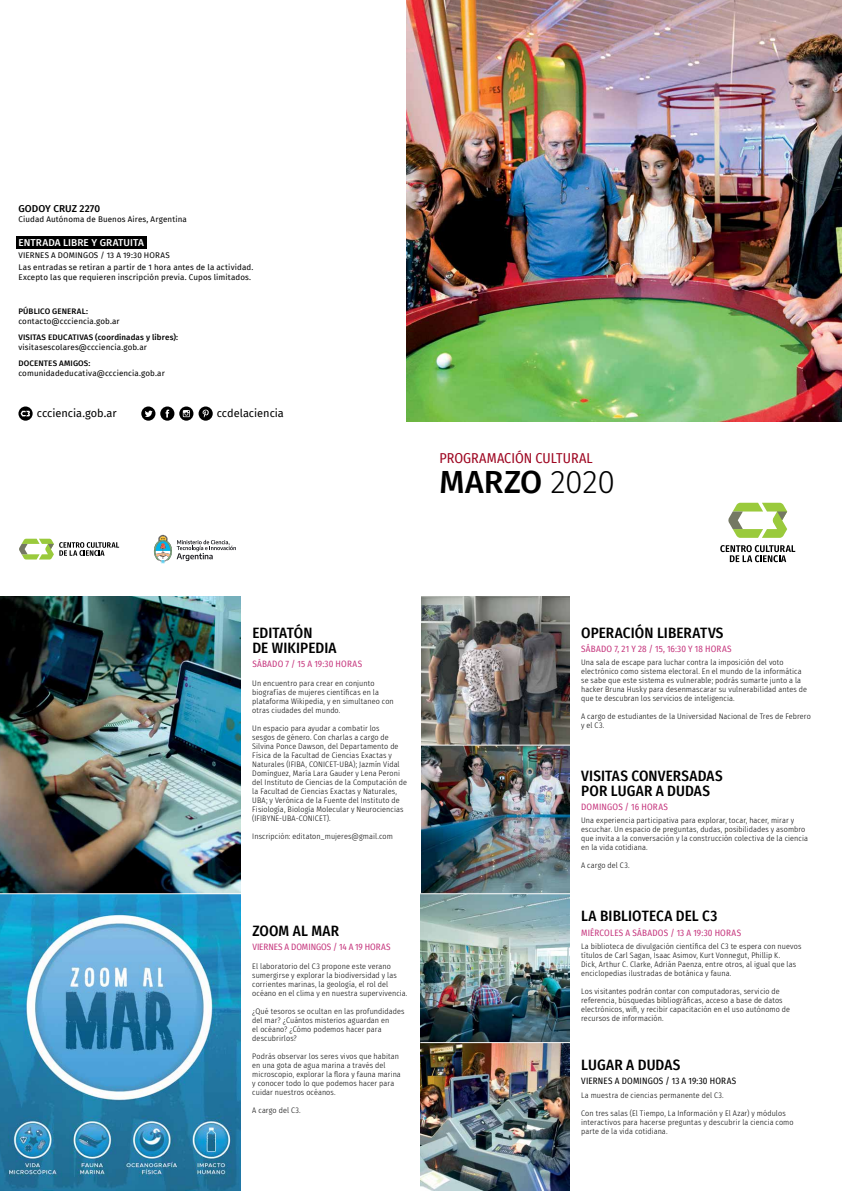
<style>
.page{position:relative;width:842px;height:1191px;background:#fff}
.page>*{position:absolute;margin:0;border:0;box-sizing:border-box;transform-origin:0 0}
.t1{font:500 32px "Fira Sans";letter-spacing:.01em;color:#000}
.t2{font:500 15px/15px "Fira Sans Condensed";letter-spacing:.01em;color:#000}
.t3{font:14px "Fira Sans Condensed";color:#9e0621}
.t4{font:11px "Fira Sans";letter-spacing:-.005em;color:#000}
.t5{font:500 10px "Fira Sans";letter-spacing:.005em;color:#fff}
.t6{font:500 10px "Fira Sans";letter-spacing:.005em;color:#000}
.t7{font:9px "Fira Sans Condensed";letter-spacing:.02em;color:#c6377e}
.t8{font:9px "Fira Sans Condensed";letter-spacing:.02em;color:#000}
.t9{font:9px "Fira Sans Condensed";color:#c6377e}
.t10{font:300 8px/9px "Fira Sans Condensed";letter-spacing:.015em;color:#000}
.t11{font:8px/12px "Fira Sans";letter-spacing:.015em;color:#000}
.t12{font:500 8px "Fira Sans";letter-spacing:.015em;color:#000}
.s1{font-weight:300}
</style>
<div class="page">
<img style="left:421px;top:596px;width:149px;height:595px">
<img style="left:0;top:596px;width:241px;height:595px">
<hr style="left:0;top:893px;width:246px;height:1px;background:#fff">
<hr style="left:420px;top:744px;width:154px;height:1px;background:#fff">
<hr style="left:420px;top:893px;width:154px;height:1px;background:#fff">
<hr style="left:420px;top:1042px;width:155px;height:1px;background:#fff">
<svg style="left:728px;top:503px;width:59px;height:35px"></svg>
<svg style="left:720px;top:545px;width:75px;height:17px"></svg>
<div style="left:16px;top:236px;width:131px;height:13px;background:#000"></div>
<svg style="left:199px;top:406px;width:14px;height:15px"></svg>
<svg style="left:141px;top:406px;width:52px;height:15px"></svg>
<svg style="left:18px;top:406px;width:15px;height:15px"></svg>
<svg style="left:19px;top:539px;width:100px;height:20px"></svg>
<svg style="left:154px;top:535px;width:82px;height:28px"></svg>
<img style="left:407px;top:0;width:435px;height:421px">
<p class="t6" style="left:18px;top:201px;width:83px">GODOY CRUZ 2270</p>
<p class="t11" style="left:18px;top:213px;width:170px">Ciudad Autónoma de Buenos Aires, Argentina</p>
<p class="t5" style="left:18px;top:235px;width:127px">ENTRADA LIBRE Y GRATUITA</p>
<p class="t11" style="left:18px;top:249px;width:236px">VIERNES A DOMINGOS / 13 A 19:30 HORAS<br>Las entradas se retiran a partir de 1 hora antes de la actividad.</p>
<p class="t11" style="left:18px;top:271px;width:234px">Excepto las que requieren inscripción previa. Cupos limitados.</p>
<p class="t12" style="left:18px;top:304px;width:71px">PÚBLICO GENERAL:</p>
<p class="t11" style="left:18px;top:315px;width:103px">contacto@ccciencia.gob.ar</p>
<p class="t12" style="left:18px;top:330px;width:161px">VISITAS EDUCATIVAS (coordinadas y libres):</p>
<p class="t11" style="left:18px;top:341px;width:130px">visitasescolares@ccciencia.gob.ar</p>
<p class="t12" style="left:18px;top:356px;width:73px">DOCENTES AMIGOS:</p>
<p class="t11" style="left:18px;top:367px;width:148px">comunidadeducativa@ccciencia.gob.ar</p>
<h3 class="t4" style="left:37px;top:405px;width:81px">ccciencia.gob.ar</h3>
<h3 class="t4" style="left:217px;top:405px;width:69px">ccdelaciencia</h3>
<h3 class="t3" style="left:440px;top:448px;width:155px">PROGRAMACIÓN CULTURAL</h3>
<h1 class="t1" style="left:440px;top:456px;width:177px">MARZO <span class="s1">2020</span></h1>
<h2 class="t2" style="left:252px;top:624px;width:86px">EDITATÓN<br>DE WIKIPEDIA</h2>
<p class="t7" style="left:252px;top:657px;width:11px">SÁBADO</p>
<p class="t7" style="left:286px;top:657px;width:78px">7 / 15 A 19:30 HORAS</p>
<p class="t10" style="left:252px;top:678px;width:143px">Un encuentro para crear en conjunto biografías de mujeres científicas en la plataforma Wikipedia, y en simultaneo con otras ciudades del mundo.</p>
<p class="t10" style="left:252px;top:723px;width:156px">Un espacio para ayudar a combatir los<br>sesgos de género. Con charlas a cargo de Silvina Ponce Dawson, del Departamento de Física de la Facultad de Ciencias Exactas y Naturales (IFIBA, CONICET-UBA); Jazmín Vidal Domínguez, María Lara Gauder y Lena Peroni del Instituto de Ciencias de la Computación de la Facultad de Ciencias Exactas y Naturales, UBA; y Verónica de la Fuente del Instituto de Fisiología, Biología Molecular y Neurociencias (IFIBYNE-UBA-CONICET).</p>
<p class="t10" style="left:252px;top:831px;width:142px">Inscripción: editaton_mujeres@gmail.com</p>
<h2 class="t2" style="left:252px;top:922px;width:88px">ZOOM AL MAR</h2>
<p class="t9" style="left:252px;top:939px;width:140px">VIERNES A DOMINGOS / 14 A 19 HORAS</p>
<p class="t10" style="left:252px;top:961px;width:157px">El laboratorio del C3 propone este verano sumergirse y explorar la biodiversidad y las corrientes marinas, la geología, el rol del océano en el clima y en nuestra supervivencia.</p>
<p class="t10" style="left:252px;top:1006px;width:154px">¿Qué tesoros se ocultan en las profundidades del mar? ¿Cuántos misterios aguardan en<br>el océano? ¿Cómo podemos hacer para descubrirlos?</p>
<p class="t10" style="left:252px;top:1051px;width:150px">Podrás observar los seres vivos que habitan en una gota de agua marina a través del microscopio, explorar la flora y fauna marina y conocer todo lo que podemos hacer para cuidar nuestros océanos.</p>
<p class="t10" style="left:252px;top:1105px;width:50px">A cargo del C3.</p>
<h2 class="t2" style="left:581px;top:624px;width:144px">OPERACIÓN LIBERATVS</h2>
<p class="t7" style="left:581px;top:642px;width:152px">SÁBADO 7, 21 Y 28 / 15, 16:30 Y 18 HORAS</p>
<p class="t10" style="left:581px;top:658px;width:227px">Una sala de escape para luchar contra la imposición del voto electrónico como sistema electoral. En el mundo de la informática se sabe que este sistema es vulnerable; podrás sumarte junto a la hacker Bruna Husky para desenmascarar su vulnerabilidad antes de que te descubran los servicios de inteligencia.</p>
<p class="t10" style="left:581px;top:712px;width:231px">A cargo de estudiantes de la Universidad Nacional de Tres de Febrero y el C3.</p>
<h2 class="t2" style="left:581px;top:767px;width:143px">VISITAS CONVERSADAS<br>POR LUGAR A DUDAS</h2>
<p class="t7" style="left:581px;top:800px;width:88px">DOMINGOS / 16 HORAS</p>
<p class="t10" style="left:581px;top:816px;width:228px">Una experiencia participativa para explorar, tocar, hacer, mirar y escuchar. Un espacio de preguntas, dudas, posibilidades y asombro que invita a la conversación y la construcción colectiva de la ciencia en la vida cotidiana.</p>
<p class="t10" style="left:581px;top:861px;width:50px">A cargo del C3.</p>
<h2 class="t2" style="left:581px;top:908px;width:138px">LA BIBLIOTECA DEL C3</h2>
<p class="t7" style="left:581px;top:925px;width:161px">MI ÉRCOLES A SÁBADOS / 13 A 19:30 HORAS</p>
<p class="t10" style="left:581px;top:941px;width:222px">La biblioteca de divulgación científica del C3 te espera con nuevos títulos de Carl Sagan, Isaac Asimov, Kurt Vonnegut, Phillip K.<br>Dick, Arthur C. Clarke, Adrián Paenza, entre otros, al igual que las enciclopedias ilustradas de botánica y fauna.</p>
<p class="t10" style="left:581px;top:986px;width:210px">Los visitantes podrán contar con computadoras, servicio de referencia, búsquedas bibliográficas, acceso a base de datos electrónicos, wifi, y recibir capacitación en el uso autónomo de recursos de información.</p>
<h2 class="t2" style="left:581px;top:1056px;width:101px">LUGAR A DUDAS</h2>
<p class="t8" style="left:581px;top:1074px;width:157px">VIERNES A DOMINGOS / 13 A 19:30 HORAS</p>
<p class="t10" style="left:581px;top:1090px;width:144px">La muestra de ciencias permanente del C3.</p>
<p class="t10" style="left:581px;top:1108px;width:214px">Con tres salas (El Tiempo, La Información y El Azar) y módulos interactivos para hacerse preguntas y descubrir la ciencia como parte de la vida cotidiana.</p>
</div>
